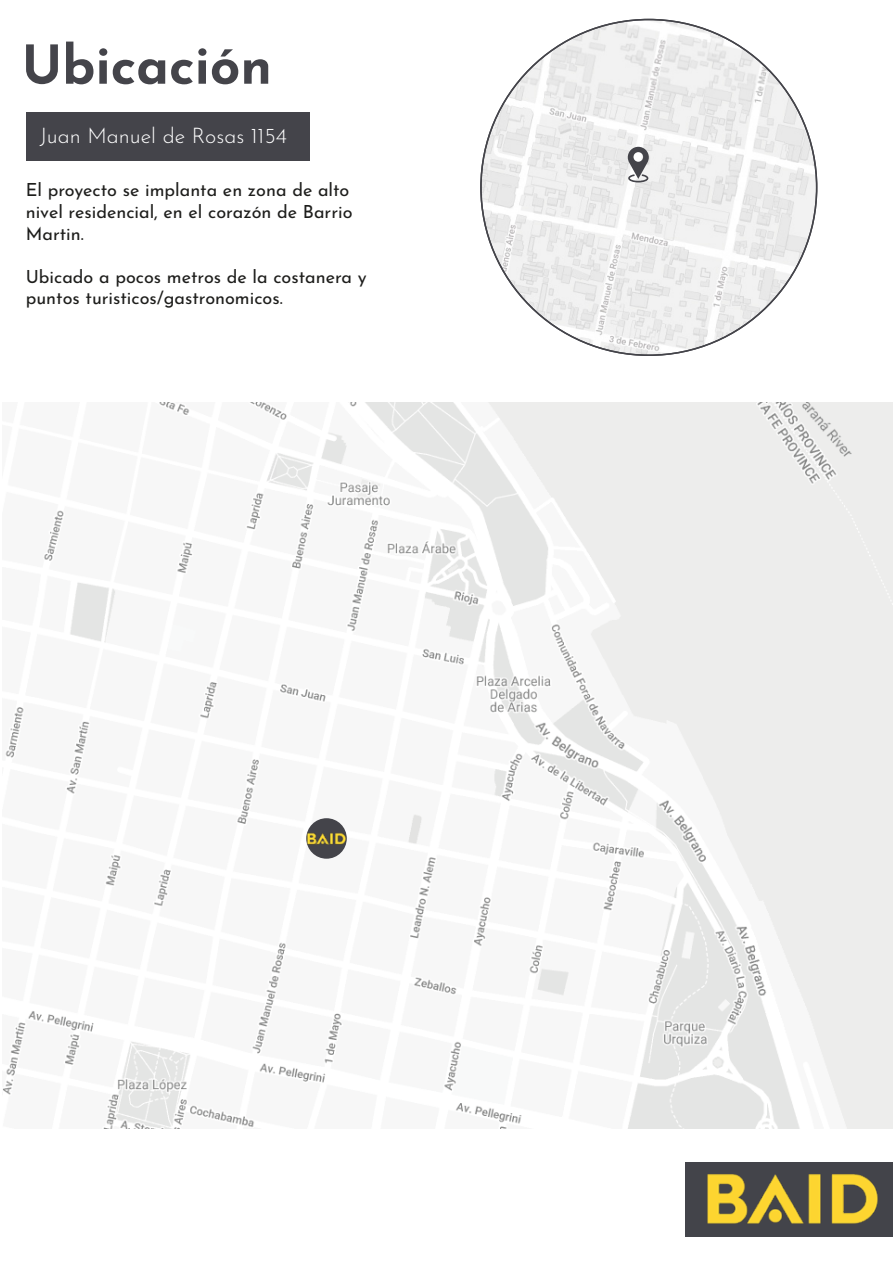
<style>
.page{position:relative;width:893px;height:1263px;background:#fff}
.page>*{position:absolute;margin:0;border:0;box-sizing:border-box;transform-origin:0 0}
.t1{font:700 53.4px "Josefin Sans";color:#44444a}
.t2{font:300 21.45px "Josefin Sans";color:#fff}
.t3{font:18px/21.6px "Josefin Sans";color:#1d1d1b}
</style>
<div class="page">
<div style="left:26px;top:112px;width:283px;height:49px;background:#44444a"></div>
<img style="left:3px;top:402px;width:889px;height:726px">
<svg style="left:481px;top:20px;width:336px;height:335px"></svg>
<svg style="left:628px;top:147px;width:21px;height:35px"></svg>
<img style="left:273px;top:800px;width:107px;height:76px">
<img style="left:549px;top:1026px;width:344px;height:211px">
<h1 class="t1" style="left:22px;top:17px;width:252px">Ubicación</h1>
<p class="t2" style="left:40px;top:119px;width:249px">Juan Manuel de Rosas 1154</p>
<p class="t3" style="left:26px;top:177px;width:328px">El proyecto se implanta en zona de alto nivel residencial, en el corazón de Barrio<br>Martin.</p>
<p class="t3" style="left:26px;top:263px;width:342px">Ubicado a pocos metros de la costanera y puntos turisticos/gastronomicos.</p>
</div>
